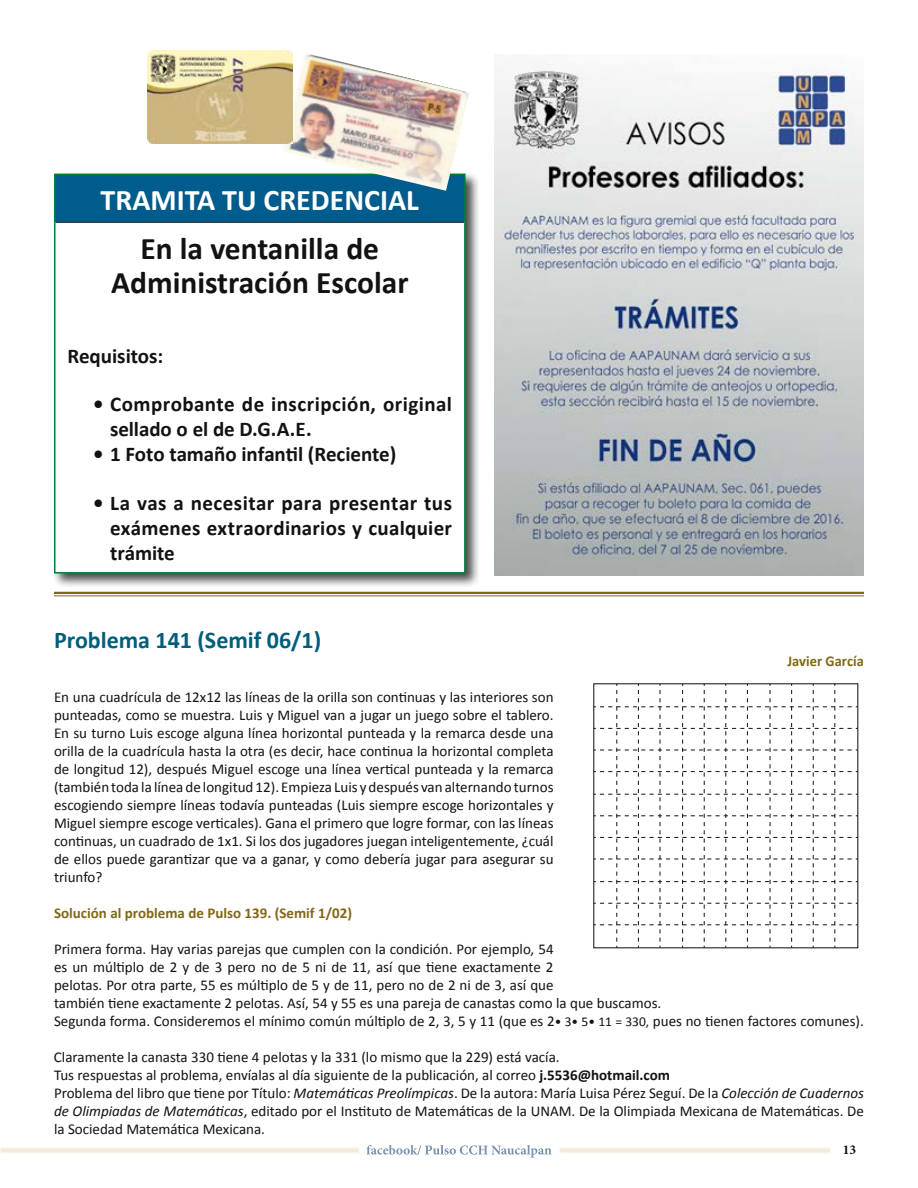
<style>
.page{position:relative;width:918px;height:1188px;background:#fff}
.page>*{position:absolute;margin:0;border:0;box-sizing:border-box;transform-origin:0 0}
.t1{font:700 31.5px/34.7px "Calibri";color:#121212;text-align:center}
.t2{font:700 30px "Calibri";color:#fff}
.t3{font:700 24px "Calibri";color:#005d7c}
.t4{font:700 21px/25.2px "Calibri";letter-spacing:.01em;color:#121212}
.t5{font:15px/18px "Calibri";color:#121212}
.t6{font:700 15px "Calibri";color:#826816}
.t7{font:700 15px "Calibri";color:#826816;scale:.96 1}
.t8{font:700 13.5px "Minion Pro";color:#121212}
.s1{font-size:13.5px}
.s2{font-weight:700}
.s3{font-style:italic}
</style>
<div class="page">
<hr style="left:54px;top:592px;width:810px;height:2px;background:#826816">
<hr style="left:54px;top:595px;width:810px;height:1px;background:#826816">
<div style="left:52px;top:172px;width:428px;height:416px;background:#121212;opacity:.75"></div>
<div style="left:55px;top:174px;width:410px;height:48px;background:#005c8c"></div>
<div style="left:55px;top:222px;width:410px;height:351px;background:#fff"></div>
<hr style="left:54px;top:174px;width:412px;height:1px;background:#007e3b">
<hr style="left:54px;top:175px;width:2px;height:47px;background:#007e3b">
<hr style="left:464px;top:175px;width:2px;height:47px;background:#007e3b">
<hr style="left:54px;top:222px;width:2px;height:350px;background:#007e3b">
<hr style="left:464px;top:222px;width:2px;height:350px;background:#007e3b">
<hr style="left:54px;top:572px;width:412px;height:2px;background:#007e3b">
<hr style="left:56px;top:222px;width:408px;height:1px;background:#121212">
<img style="left:282px;top:54px;width:188px;height:137px">
<img style="left:148px;top:50px;width:145px;height:94px">
<img style="left:495px;top:63px;width:369px;height:513px">
<svg style="left:594px;top:684px;width:264px;height:264px"></svg>
<svg style="left:559px;top:1147px;width:272px;height:7px"></svg>
<svg style="left:366px;top:1145px;width:186px;height:13px"></svg>
<svg style="left:0;top:1147px;width:360px;height:7px"></svg>
<h2 class="t2" style="left:101px;top:180px;width:320px">TRAMITA TU CREDENCIAL</h2>
<h1 class="t1" style="left:111px;top:231px;width:299px">En la ventanilla de<br>Administración Escolar</h1>
<h3 class="t4" style="left:68px;top:343px;width:97px">Requisitos:</h3>
<h3 class="t4" style="left:110px;top:391px;width:344px;text-indent:-17px">• Comprobante de inscripción, original sellado o el de D.G.A.E.</h3>
<h3 class="t4" style="left:93px;top:442px;width:305px">• 1 Foto tamaño infantil (Reciente)</h3>
<h3 class="t4" style="left:110px;top:490px;width:344px;text-align:justify;text-indent:-17px">• La vas a necesitar para presentar tus exámenes extraordinarios y cualquier trámite</h3>
<h3 class="t3" style="left:54px;top:625px;width:269px">Problema 141 (Semif 06/1)</h3>
<p class="t7" style="left:787px;top:651px;width:81px">Javier García</p>
<p class="t5" style="left:54px;top:688px;width:501px;text-align:justify">En una cuadrícula de 12x12 las líneas de la orilla son continuas y las interiores son punteadas, como se muestra. Luis y Miguel van a jugar un juego sobre el tablero.<br>En su turno Luis escoge alguna línea horizontal punteada y la remarca desde una orilla de la cuadrícula hasta la otra (es decir, hace continua la horizontal completa de longitud 12), después Miguel escoge una línea vertical punteada y la remarca (también toda la línea de longitud 12). Empieza Luis y después van alternando turnos escogiendo siempre líneas todavía punteadas (Luis siempre escoge horizontales y Miguel siempre escoge verticales). Gana el primero que logre formar, con las líneas continuas, un cuadrado de 1x1. Si los dos jugadores juegan inteligentemente, ¿cuál de ellos puede garantizar que va a ganar, y como debería jugar para asegurar su triunfo?</p>
<p class="t6" style="left:54px;top:903px;width:300px">Solución al problema de Pulso 139. (Semif 1/02)</p>
<p class="t5" style="left:54px;top:940px;width:811px">Primera forma. Hay varias parejas que cumplen con la condición. Por ejemplo, 54<br>es un múltiplo de 2 y de 3 pero no de 5 ni de 11, así que tiene exactamente 2<br>pelotas. Por otra parte, 55 es múltiplo de 5 y de 11, pero no de 2 ni de 3, así que<br>también tiene exactamente 2 pelotas. Así, 54 y 55 es una pareja de canastas como la que buscamos.<br>Segunda forma. Consideremos el mínimo común múltiplo de 2, 3, 5 y 11 (que es 2<span class="s1">• 3• 5• 11 = 330,</span> pues no tienen factores comunes).</p>
<p class="t5" style="left:54px;top:1048px;width:812px">Claramente la canasta 330 tiene 4 pelotas y la 331 (lo mismo que la 229) está vacía.<br>Tus respuestas al problema, envíalas al día siguiente de la publicación, al correo <span class="s2">j.5536@hotmail.com<br></span>Problema del libro que tiene por Título: <span class="s3">Matemáticas Preolímpicas</span>. De la autora: María Luisa Pérez Seguí. De la <span class="s3">Colección de Cuadernos de Olimpiadas de Matemáticas</span>, editado por el Instituto de Matemáticas de la UNAM. De la Olimpiada Mexicana de Matemáticas. De la Sociedad Matemática Mexicana.</p>
<p class="t8" style="left:843px;top:1140px;width:15px">13</p>
</div>
